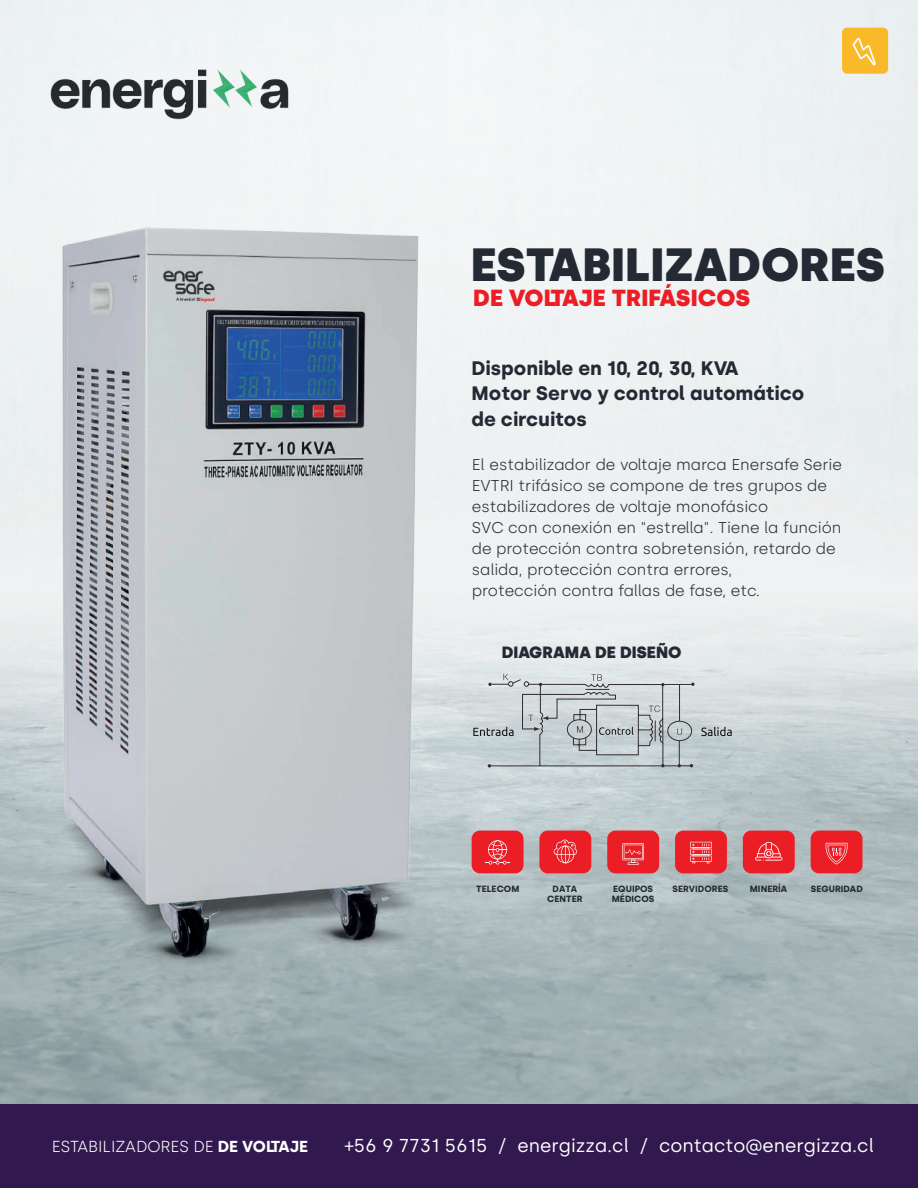
<style>
.page{position:relative;width:918px;height:1188px;background:#fff}
.page>*{position:absolute;margin:0;border:0;box-sizing:border-box;transform-origin:0 0}
.t1{font:900 46.65px "Silka";color:#242a33}
.t2{font:900 23.25px "Silka";color:#eb1e25}
.t3{font:700 19.5px/25.5px "Silka";color:#242a33}
.t4{font:18.6px "Silka";color:#fff}
.t5{font:900 16.35px "Silka";color:#242a33}
.t6{font:300 15.9px "Silka";color:#fff}
.t7{font:300 15.6px/20.9px "Silka";color:#242a33}
.t8{font:700 9px/9.8px "Silka";color:#242a33;text-align:center}
.s1{font-weight:700}
</style>
<div class="page">
<img style="left:0;top:676px;width:918px;height:428px">
<div style="left:0;top:0;width:918px;height:676px;background:#eef2f3"></div>
<img style="left:0;top:227px;width:495px;height:776px">
<div style="left:0;top:1104px;width:918px;height:84px;background:#31184f"></div>
<div style="left:842px;top:28px;width:46px;height:46px;background:#fab929;border-radius:5px"></div>
<svg style="left:852px;top:37px;width:24px;height:29px"></svg>
<img style="left:50px;top:69px;width:239px;height:51px">
<div style="left:675px;top:831px;width:52px;height:42px;background:#eb1e25;border-radius:8px"></div>
<svg style="left:690px;top:842px;width:22px;height:21px"></svg>
<div style="left:607px;top:831px;width:52px;height:42px;background:#eb1e25;border-radius:8px"></div>
<svg style="left:622px;top:843px;width:22px;height:22px"></svg>
<div style="left:539px;top:831px;width:52px;height:42px;background:#eb1e25;border-radius:8px"></div>
<svg style="left:554px;top:840px;width:23px;height:23px"></svg>
<div style="left:811px;top:831px;width:52px;height:42px;background:#eb1e25;border-radius:8px"></div>
<svg style="left:826px;top:843px;width:22px;height:22px"></svg>
<div style="left:472px;top:831px;width:52px;height:42px;background:#eb1e25;border-radius:8px"></div>
<svg style="left:485px;top:840px;width:25px;height:25px"></svg>
<div style="left:743px;top:831px;width:52px;height:42px;background:#eb1e25;border-radius:8px"></div>
<svg style="left:755px;top:842px;width:27px;height:19px"></svg>
<svg style="left:701px;top:727px;width:31px;height:9px"></svg>
<svg style="left:473px;top:667px;width:222px;height:101px;background:#c2cacc"></svg>
<h1 class="t1" style="left:471px;top:237px;width:416px">ESTABILIZADORES</h1>
<h2 class="t2" style="left:473px;top:284px;width:278px">DE VOLTAJE TRIFÁSICOS</h2>
<p class="t3" style="left:472px;top:355px;width:334px">Disponible en 10, 20, 30, KVA<br>Motor Servo y control automático de circuitos</p>
<p class="t7" style="left:472px;top:454px;width:372px">El estabilizador de voltaje marca Enersafe Serie EVTRI trifásico se compone de tres grupos de estabilizadores de voltaje monofásico<br>SVC con conexión en "estrella". Tiene la función de protección contra sobretensión, retardo de salida, protección contra errores,<br>protección contra fallas de fase, etc.</p>
<p class="t5" style="left:502px;top:643px;width:181px">DIAGRAMA DE DISEÑO</p>
<p class="t8" style="left:476px;top:884px;width:45px">TELECOM</p>
<p class="t8" style="left:547px;top:884px;width:37px">DATA<br>CENTER</p>
<p class="t8" style="left:612px;top:884px;width:44px;text-align:left">EQUIPOS<br>MÉDICOS</p>
<p class="t8" style="left:673px;top:884px;width:57px">SERVIDORES</p>
<p class="t8" style="left:750px;top:884px;width:39px">MINERÍA</p>
<p class="t8" style="left:811px;top:884px;width:53px">SEGURIDAD</p>
<p class="t6" style="left:52px;top:1137px;width:258px">ESTABILIZADORES DE <span class="s1">DE VOLTAJE</span></p>
<p class="t4" style="left:345px;top:1135px;width:531px">+56 9 7731 5615 / energizza.cl / contacto@energizza.cl</p>
</div>
